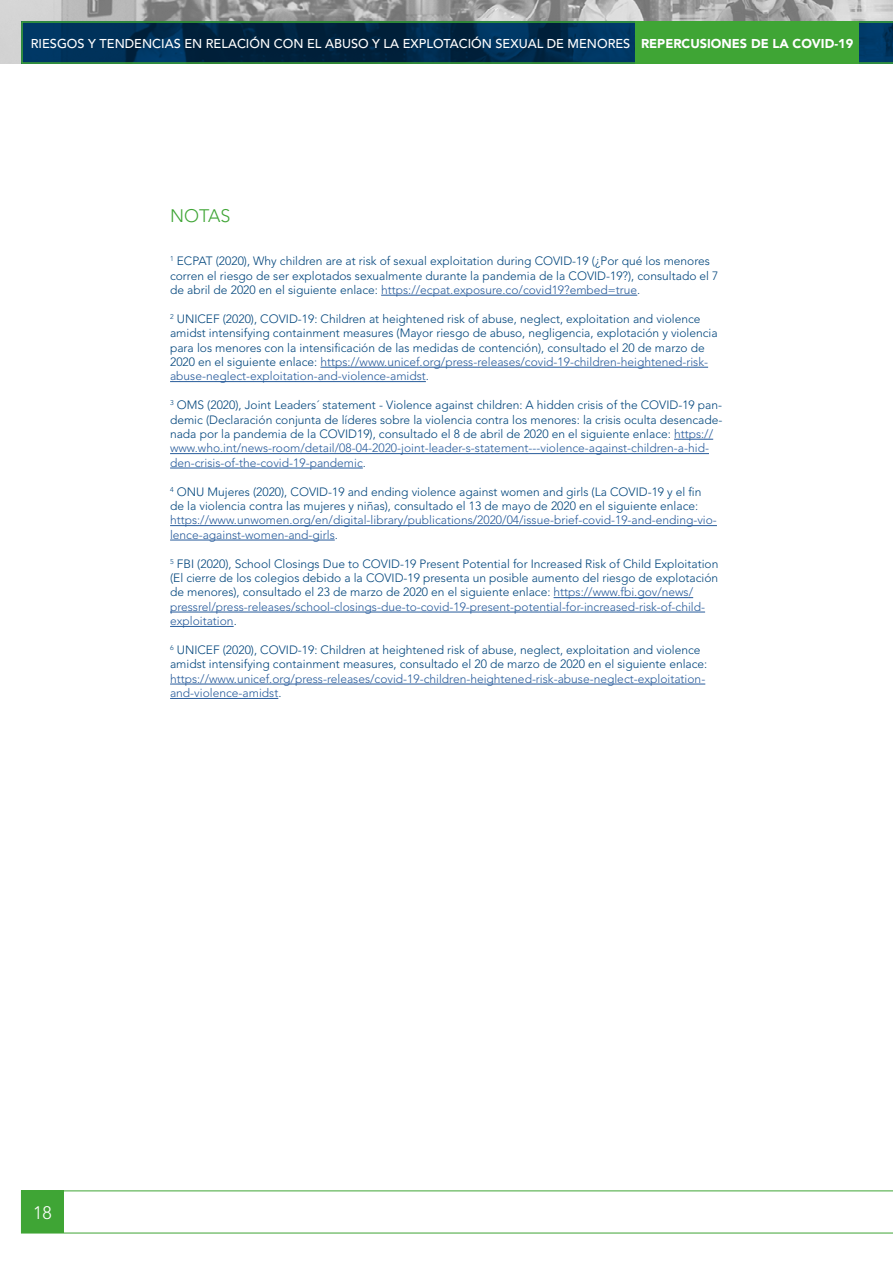
<style>
.page{position:relative;width:893px;height:1263px;background:#fff}
.page>*{position:absolute;margin:0;border:0;box-sizing:border-box;transform-origin:0 0}
.t1{font:300 18px "Avenir LT Std";color:#3fa535}
.t2{font:300 18px "Avenir LT Std";color:#fff}
.t3{font:500 12.75px "Avenir LT Std";color:#fff}
.t4{font:300 12px/14.4px "Avenir LT Std";color:#00457c}
.t5{font:300 12px/14.4px "Avenir LT Std";color:#275b9b}
.s1{font-weight:900}
.s2{color:#275b9b}
.s3{color:#00457c}
</style>
<div class="page">
<img style="left:0;top:0;width:893px;height:64px">
<svg style="left:21px;top:21px;width:872px;height:43px;background:#04344c"></svg>
<svg style="left:64px;top:1191px;width:829px;height:42px"></svg>
<div style="left:21px;top:1191px;width:43px;height:42px;background:#3fa535"></div>
<div style="left:636px;top:21px;width:223px;height:43px;background:#3fa535"></div>
<hr style="left:381px;top:295px;width:256px;height:1px;background:#275b9b">
<hr style="left:320px;top:367px;width:388px;height:1px;background:#275b9b">
<hr style="left:170px;top:381px;width:256px;height:1px;background:#275b9b">
<hr style="left:674px;top:439px;width:39px;height:1px;background:#275b9b">
<hr style="left:170px;top:453px;width:539px;height:1px;background:#275b9b">
<hr style="left:170px;top:468px;width:193px;height:1px;background:#275b9b">
<hr style="left:170px;top:525px;width:547px;height:1px;background:#275b9b">
<hr style="left:170px;top:540px;width:165px;height:1px;background:#275b9b">
<hr style="left:554px;top:597px;width:139px;height:1px;background:#275b9b">
<hr style="left:170px;top:612px;width:535px;height:1px;background:#275b9b">
<hr style="left:170px;top:626px;width:64px;height:1px;background:#275b9b">
<hr style="left:170px;top:684px;width:535px;height:1px;background:#275b9b">
<hr style="left:170px;top:698px;width:108px;height:1px;background:#275b9b">
<p class="t3" style="left:31px;top:36px;width:824px">RIESGOS Y TENDENCIAS EN RELACIÓN CON EL ABUSO Y LA EXPLOTACIÓN SEXUAL DE MENORES <span class="s1">REPERCUSIONES DE LA COVID-19</span></p>
<h1 class="t1" style="left:170px;top:205px;width:62px">NOTAS</h1>
<p class="t4" style="left:170px;top:254px;width:550px"><sup>1</sup> ECPAT (2020), Why children are at risk of sexual exploitation during COVID-19 (¿Por qué los menores corren el riesgo de ser explotados sexualmente durante la pandemia de la COVID-19?), consultado el 7 de abril de 2020 en el siguiente enlace: <span class="s2">https://ecpat.exposure.co/covid19?embed=true</span>.</p>
<p class="t4" style="left:170px;top:311px;width:549px"><sup>2</sup> UNICEF (2020), COVID-19: Children at heightened risk of abuse, neglect, exploitation and violence amidst intensifying containment measures (Mayor riesgo de abuso, negligencia, explotación y violencia para los menores con la intensificación de las medidas de contención), consultado el 20 de marzo de 2020 en el siguiente enlace: <span class="s2">https://www.unicef.org/press-releases/covid-19-children-heightened-risk&shy;abuse-neglect-exploitation-and-violence-amidst</span>.</p>
<p class="t4" style="left:170px;top:398px;width:554px"><sup>3</sup> OMS (2020), Joint Leaders´ statement - Violence against children: A hidden crisis of the COVID-19 pan&shy;demic (Declaración conjunta de líderes sobre la violencia contra los menores: la crisis oculta desencade&shy;nada por la pandemia de la COVID19), consultado el 8 de abril de 2020 en el siguiente enlace: <span class="s2">https:// www.who.int/news-room/detail/08-04-2020-joint-leader-s-statement---violence-against-children-a-hid&shy;den-crisis-of-the-covid-19-pandemic</span>.</p>
<p class="t4" style="left:170px;top:484px;width:533px"><sup>4</sup> ONU Mujeres (2020), COVID-19 and ending violence against women and girls (La COVID-19 y el fin de la violencia contra las mujeres y niñas), consultado el 13 de mayo de 2020 en el siguiente enlace:</p>
<p class="t5" style="left:170px;top:513px;width:548px">https://www.unwomen.org/en/digital-library/publications/2020/04/issue-brief-covid-19-and-ending-vio&shy;lence-against-women-and-girls<span class="s3">.</span></p>
<p class="t4" style="left:170px;top:556px;width:550px"><sup>5</sup> FBI (2020), School Closings Due to COVID-19 Present Potential for Increased Risk of Child Exploitation (El cierre de los colegios debido a la COVID-19 presenta un posible aumento del riesgo de explotación de menores), consultado el 23 de marzo de 2020 en el siguiente enlace: <span class="s2">https://www.fbi.gov/news/ pressrel/press-releases/school-closings-due-to-covid-19-present-potential-for-increased-risk-of-child&shy;exploitation</span>.</p>
<p class="t4" style="left:170px;top:643px;width:539px"><sup>6</sup> UNICEF (2020), COVID-19: Children at heightened risk of abuse, neglect, exploitation and violence amidst intensifying containment measures, consultado el 20 de marzo de 2020 en el siguiente enlace:</p>
<p class="t5" style="left:170px;top:671px;width:537px">https://www.unicef.org/press-releases/covid-19-children-heightened-risk-abuse-neglect-exploitation&shy;and-violence-amidst<span class="s3">.</span></p>
<h1 class="t2" style="left:33px;top:1202px;width:20px">18</h1>
</div>
